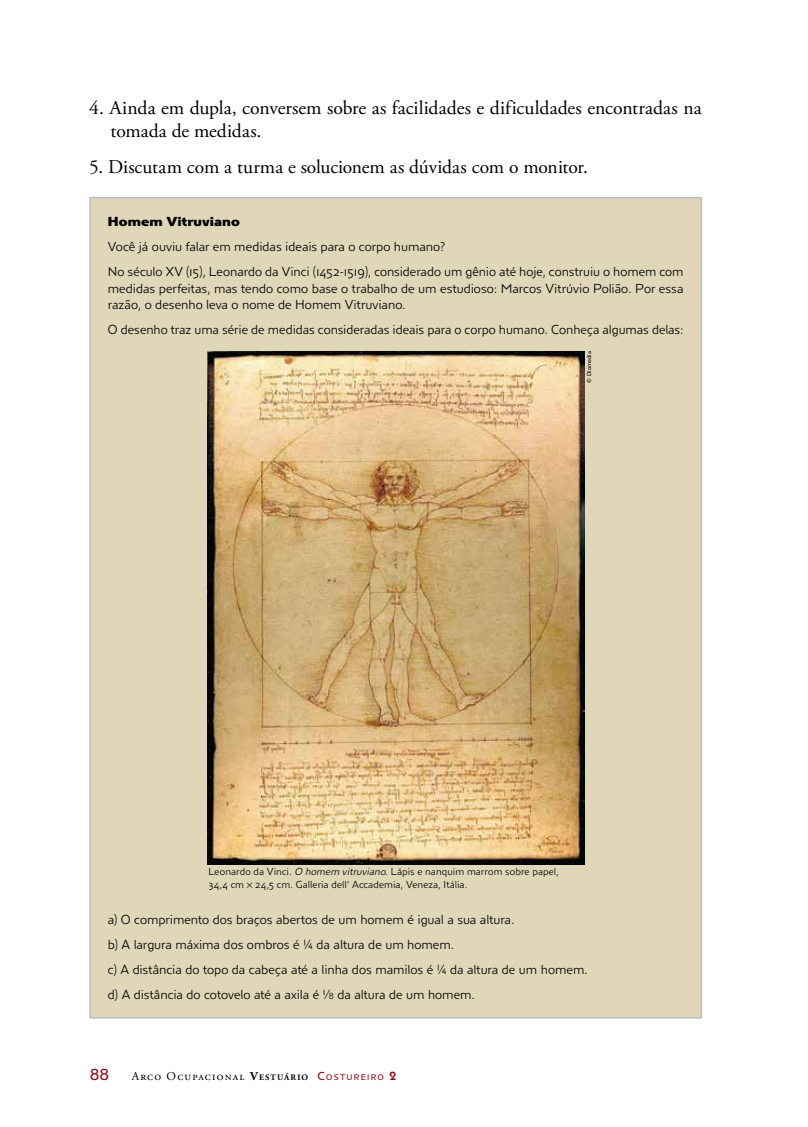
<style>
.page{position:relative;width:808px;height:1127px;background:#fff}
.page>*{position:absolute;margin:0;border:0;box-sizing:border-box;transform-origin:0 0}
.t1{font:19.5px/23.9px "Adobe Garamond Pro";letter-spacing:.005em;color:#000}
.t2{font:16.5px "Anisette Petite";color:#940b19}
.t3{font:300 13.5px/25px "Anisette Petite";letter-spacing:-.005em;color:#000}
.t4{font:700 13.5px "Anisette Petite";letter-spacing:.01em;color:#000}
.t5{font:12px "Adobe Garamond Pro";letter-spacing:.1em;color:#000}
.t6{font:300 10.5px/12.6px "Anisette Petite";letter-spacing:.005em;color:#000}
.t7{font:6px "Anisette Petite";color:#000}
.s1{font-style:italic}
.s2{font-size:9px}
.s3{font-weight:700}
.s4{font-weight:700;font-size:8.4px}
.s5{font-family:"Anisette Petite Caps";color:#940b19}
.s6{font-family:"Anisette Petite Caps";font-size:8.4px;color:#940b19}
.s7{font-family:"ITC Kabel Std";font-weight:600;color:#940b19}
</style>
<div class="page">
<div style="left:90px;top:198px;width:611px;height:820px;background:#e0d7b9"></div>
<img style="left:207px;top:351px;width:378px;height:513px">
<h1 class="t1" style="left:111px;top:96px;width:593px;text-indent:-21px">4. Ainda em dupla, conversem sobre as facilidades e dificuldades encontradas na tomada de medidas.</h1>
<h1 class="t1" style="left:89px;top:156px;width:500px">5. Discutam com a turma e solucionem as dúvidas com o monitor.</h1>
<p class="t4" style="left:108px;top:214px;width:133px">Homem Vitruviano</p>
<p class="t3" style="left:108px;top:234px;width:577px">Você já ouviu falar em medidas ideais para o corpo humano?<br>No século XV (15), Leonardo da Vinci (1452-1519), considerado um gênio até hoje, construiu o homem com</p>
<p class="t3" style="left:108px;top:280px;width:577px;line-height:16.5px">medidas perfeitas, mas tendo como base o trabalho de um estudioso: Marcos Vitrúvio Polião. Por essa razão, o desenho leva o nome de Homem Vitruviano.</p>
<p class="t3" style="left:108px;top:317px;width:577px">O desenho traz uma série de medidas consideradas ideais para o corpo humano. Conheça algumas delas:</p>
<p class="t7" style="left:586px;top:383px;width:33px;rotate:-90deg">© Diomedia</p>
<p class="t6" style="left:208px;top:865px;width:352px">Leonardo da Vinci. <span class="s1">O homem vitruviano</span>. Lápis e nanquim marrom sobre papel,<br>34,4 cm 24,5 cm. Galleria dell’ Accademia, Veneza, Itália.</p>
<p class="t3" style="left:108px;top:907px;width:481px">a) O comprimento dos braços abertos de um homem é igual a sua altura.<br>b) A largura máxima dos ombros é ¼ da altura de um homem.<br>c) A distância do topo da cabeça até a linha dos mamilos é ¼ da altura de um homem. d) A distância do cotovelo até a axila é <sup>1</sup>⁄<span class="s2">8</span> da altura de um homem.</p>
<p class="t2" style="left:90px;top:1065px;width:21px">88</p>
<p class="t5" style="left:132px;top:1069px;width:266px">Arco Ocupacional <span class="s3">V</span><span class="s4">ESTUÁRIO</span> <span class="s5">C</span><span class="s6">OSTUREIRO</span> <span class="s7">2</span></p>
</div>
